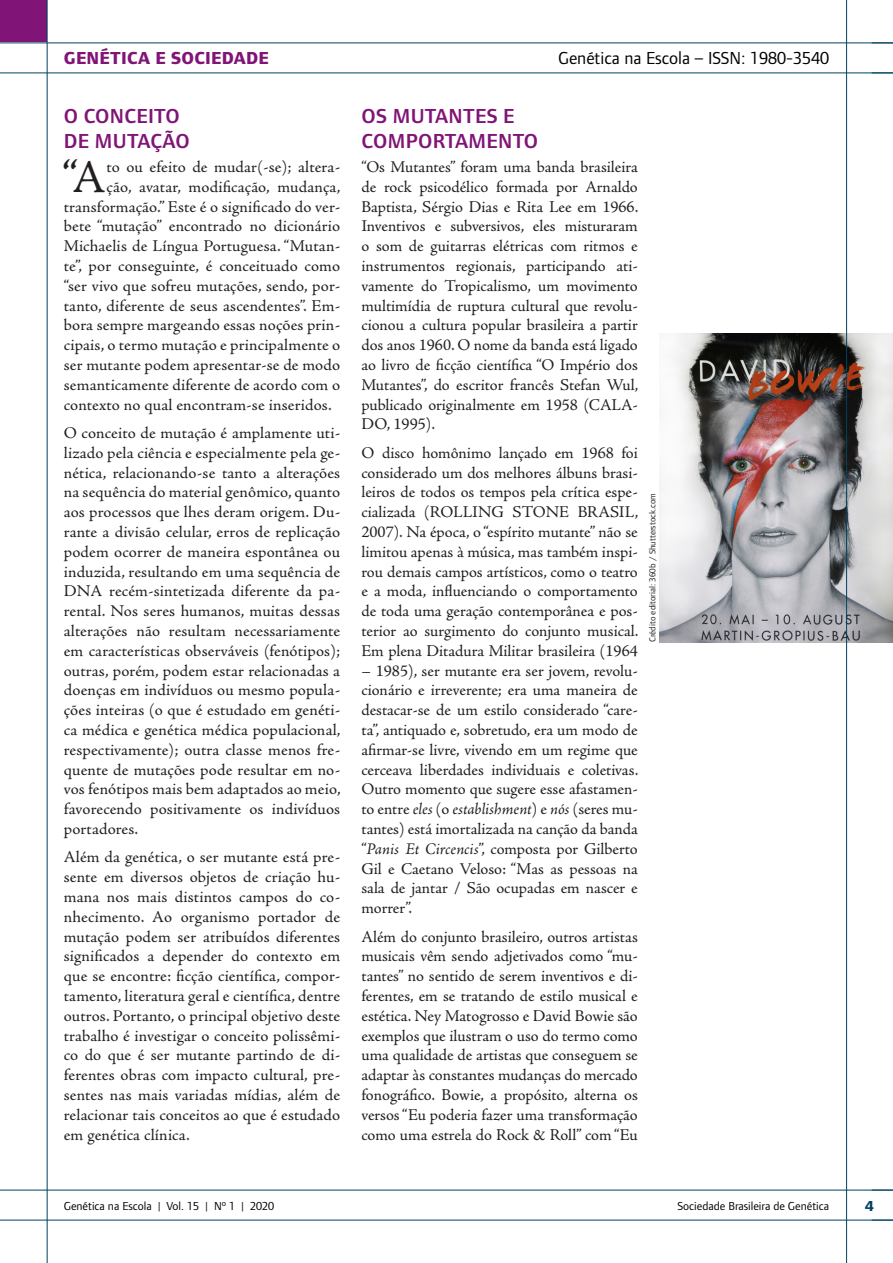
<style>
.page{position:relative;width:893px;height:1263px;background:#fff}
.page>*{position:absolute;margin:0;border:0;box-sizing:border-box;transform-origin:0 0}
.Texto{font:46.8px "Adobe Jenson Pro";color:#231f20}
.Subtítulo{font:600 21px/25.2px "Foundry Form Sans";letter-spacing:.015em;color:#801477}
.t1{font:18px "Foundry Form Sans";color:#000}
.t2{font:800 18px "Foundry Form Sans";letter-spacing:.015em;color:#801477}
.Texto-2{font:16.5px/19.8px "Adobe Jenson Pro";letter-spacing:.005em;color:#231f20;text-align:justify}
.t3{font:800 15px "Foundry Form Sans";color:#014260}
.t4{font:12px "Foundry Form Sans";color:#000}
.t5{font:9px "Foundry Form Sans";color:#231f20}
.s1{font-style:italic}
</style>
<div class="page">
<img style="left:659px;top:333px;width:234px;height:309px">
<div style="left:0;top:0;width:47px;height:42px;background:#801477"></div>
<hr style="left:47px;top:0;width:1px;height:1263px;background:#014260">
<hr style="left:846px;top:0;width:1px;height:1263px;background:#014260">
<hr style="left:0;top:1190px;width:893px;height:1px;background:#014260">
<hr style="left:0;top:1220px;width:893px;height:1px;background:#014260">
<hr style="left:0;top:43px;width:893px;height:1px;background:#014260">
<hr style="left:0;top:73px;width:893px;height:1px;background:#014260">
<p class="t2" style="left:64px;top:48px;width:207px">GENÉTICA E SOCIEDADE</p>
<p class="Subtítulo" style="left:64px;top:103px;width:127px">O CONCEITO<br>DE MUTAÇÃO</p>
<p class="Texto" style="left:62px;top:151px;width:45px">“A</p>
<p class="Texto-2" style="left:107px;top:157px;width:235px">to ou efeito de mudar(-se); altera-</p>
<p class="Texto-2" style="left:107px;top:177px;width:236px">ção, avatar, modificação, mudança,</p>
<p class="Texto-2" style="left:64px;top:197px;width:278px">transformação.” Este é o significado do ver-</p>
<p class="Texto-2" style="left:64px;top:217px;width:278px">bete “mutação” encontrado no dicionário</p>
<p class="Texto-2" style="left:64px;top:236px;width:278px">Michaelis de Língua Portuguesa. “Mutan-</p>
<p class="Texto-2" style="left:64px;top:256px;width:278px">te”, por conseguinte, é conceituado como</p>
<p class="Texto-2" style="left:64px;top:276px;width:278px">“ser vivo que sofreu mutações, sendo, por-</p>
<p class="Texto-2" style="left:64px;top:296px;width:278px">tanto, diferente de seus ascendentes”. Em-</p>
<p class="Texto-2" style="left:64px;top:316px;width:278px">bora sempre margeando essas noções prin-</p>
<p class="Texto-2" style="left:64px;top:335px;width:278px">cipais, o termo mutação e principalmente o</p>
<p class="Texto-2" style="left:64px;top:355px;width:278px">ser mutante podem apresentar-se de modo</p>
<p class="Texto-2" style="left:64px;top:375px;width:278px">semanticamente diferente de acordo com o</p>
<p class="Texto-2" style="left:64px;top:395px;width:269px">contexto no qual encontram-se inseridos.</p>
<p class="Texto-2" style="left:64px;top:423px;width:278px">O conceito de mutação é amplamente uti&shy;lizado pela ciência e especialmente pela ge&shy;nética, relacionando-se tanto a alterações na sequência do material genômico, quanto aos processos que lhes deram origem. Du&shy;rante a divisão celular, erros de replicação podem ocorrer de maneira espontânea ou induzida, resultando em uma sequência de DNA recém-sintetizada diferente da pa&shy;rental. Nos seres humanos, muitas dessas alterações não resultam necessariamente em características observáveis (fenótipos); outras, porém, podem estar relacionadas a doenças em indivíduos ou mesmo popula&shy;ções inteiras (o que é estudado em genéti&shy;ca médica e genética médica populacional, respectivamente); outra classe menos fre&shy;quente de mutações pode resultar em no&shy;vos fenótipos mais bem adaptados ao meio, favorecendo positivamente os indivíduos portadores.</p>
<p class="Texto-2" style="left:64px;top:847px;width:278px">Além da genética, o ser mutante está pre&shy;sente em diversos objetos de criação hu&shy;mana nos mais distintos campos do co&shy;nhecimento. Ao organismo portador de mutação podem ser atribuídos diferentes significados a depender do contexto em que se encontre: ficção científica, compor&shy;tamento, literatura geral e científica, dentre outros. Portanto, o principal objetivo deste trabalho é investigar o conceito polissêmi&shy;co do que é ser mutante partindo de di&shy;ferentes obras com impacto cultural, pre&shy;sentes nas mais variadas mídias, além de relacionar tais conceitos ao que é estudado em genética clínica.</p>
<p class="t1" style="left:558px;top:48px;width:273px">Genética na Escola – ISSN: 1980-3540</p>
<p class="Subtítulo" style="left:362px;top:103px;width:178px">OS MUTANTES E<br>COMPORTAMENTO</p>
<p class="Texto-2" style="left:361px;top:157px;width:278px">“Os Mutantes” foram uma banda brasileira de rock psicodélico formada por Arnaldo Baptista, Sérgio Dias e Rita Lee em 1966.<br>Inventivos e subversivos, eles misturaram o som de guitarras elétricas com ritmos e instrumentos regionais, participando ati&shy;vamente do Tropicalismo, um movimento multimídia de ruptura cultural que revolu&shy;cionou a cultura popular brasileira a partir dos anos 1960. O nome da banda está ligado ao livro de ficção científica “O Império dos Mutantes”, do escritor francês Stefan Wul, publicado originalmente em 1958 (CALA-DO, 1995).</p>
<p class="Texto-2" style="left:361px;top:443px;width:278px">O disco homônimo lançado em 1968 foi considerado um dos melhores álbuns brasi&shy;leiros de todos os tempos pela crítica espe&shy;cializada (ROLLING STONE BRASIL, 2007). Na época, o “espírito mutante” não se limitou apenas à música, mas também inspi&shy;rou demais campos artísticos, como o teatro e a moda, influenciando o comportamento de toda uma geração contemporânea e pos&shy;terior ao surgimento do conjunto musical.<br>Em plena Ditadura Militar brasileira (1964</p>
<p class="Texto-2" style="left:361px;top:661px;width:278px">– 1985), ser mutante era ser jovem, revolu&shy;cionário e irreverente; era uma maneira de destacar-se de um estilo considerado “care&shy;ta”, antiquado e, sobretudo, era um modo de afirmar-se livre, vivendo em um regime que cerceava liberdades individuais e coletivas.<br>Outro momento que sugere esse afastamen&shy;to entre <span class="s1">eles</span> (o <span class="s1">establishment</span>) e <span class="s1">nós</span> (seres mu&shy;tantes) está imortalizada na canção da banda “<span class="s1">Panis Et Circencis</span>”, composta por Gilberto Gil e Caetano Veloso: “Mas as pessoas na sala de jantar / São ocupadas em nascer e morrer”.</p>
<p class="Texto-2" style="left:361px;top:927px;width:278px">Além do conjunto brasileiro, outros artistas musicais vêm sendo adjetivados como “mu&shy;tantes” no sentido de serem inventivos e di&shy;ferentes, em se tratando de estilo musical e estética. Ney Matogrosso e David Bowie são exemplos que ilustram o uso do termo como uma qualidade de artistas que conseguem se adaptar às constantes mudanças do mercado fonográfico. Bowie, a propósito, alterna os versos “Eu poderia fazer uma transformação como uma estrela do Rock &amp; Roll” com “Eu</p>
<p class="t5" style="left:647px;top:642px;width:151px;rotate:-90deg">Crédito editorial: 360b / Shutterstock.com</p>
<p class="t4" style="left:64px;top:1199px;width:212px">Genética na Escola | Vol. 15 | Nº 1 | 2020</p>
<p class="t4" style="left:677px;top:1199px;width:153px">Sociedade Brasileira de Genética</p>
<p class="t3" style="left:865px;top:1197px;width:10px">4</p>
</div>
